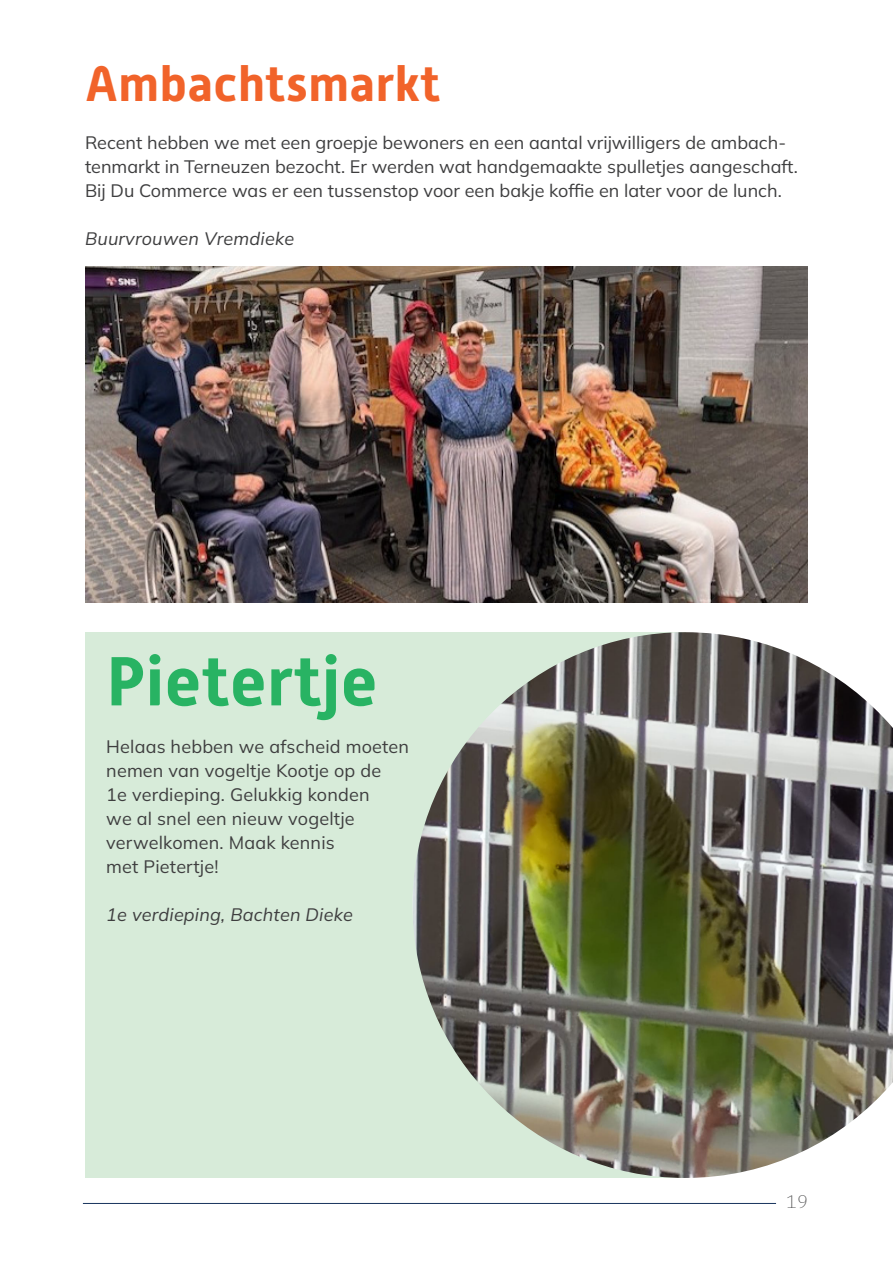
<style>
.page{position:relative;width:893px;height:1263px;background:#fff}
.page>*{position:absolute;margin:0;border:0;box-sizing:border-box;transform-origin:0 0}
.t1{font:700 69.15px "Alwyn New";letter-spacing:.01em;color:#28b363}
.t2{font:700 49.5px "Alwyn New";letter-spacing:.01em;color:#f1632a}
.t3{font:200 18px/24px "Mulish";color:#3e3e3f}
.t4{font:italic 200 18px "Mulish";letter-spacing:.01em;color:#3e3e3f}
.t5{font:200 18px "IBM Plex Serif";color:#3e3e3f}
</style>
<div class="page">
<hr style="left:83px;top:1203px;width:693px;height:1px;background:#17335d">
<div style="left:85px;top:632px;width:600px;height:546px;background:#d7ebd9"></div>
<img style="left:413px;top:632px;width:480px;height:546px">
<img style="left:85px;top:266px;width:723px;height:336px">
<p class="t2" style="left:85px;top:56px;width:357px">Ambachtsmarkt</p>
<p class="t3" style="left:85px;top:131px;width:714px">Recent hebben we met een groepje bewoners en een aantal vrijwilligers de ambach&shy;tenmarkt in Terneuzen bezocht. Er werden wat handgemaakte spulletjes aangeschaft.<br>Bij Du Commerce was er een tussenstop voor een bakje koffie en later voor de lunch.</p>
<p class="t4" style="left:85px;top:227px;width:211px">Buurvrouwen Vremdieke</p>
<p class="t1" style="left:106px;top:641px;width:273px">Pietertje</p>
<p class="t3" style="left:106px;top:734px;width:304px">Helaas hebben we afscheid moeten nemen van vogeltje Kootje op de<br>1e verdieping. Gelukkig konden<br>we al snel een nieuw vogeltje verwelkomen. Maak kennis</p>
<p class="t3" style="left:106px;top:854px;width:114px">met Pietertje!</p>
<p class="t4" style="left:106px;top:903px;width:248px">1e verdieping, Bachten Dieke</p>
<p class="t5" style="left:786px;top:1188px;width:23px">19</p>
</div>
